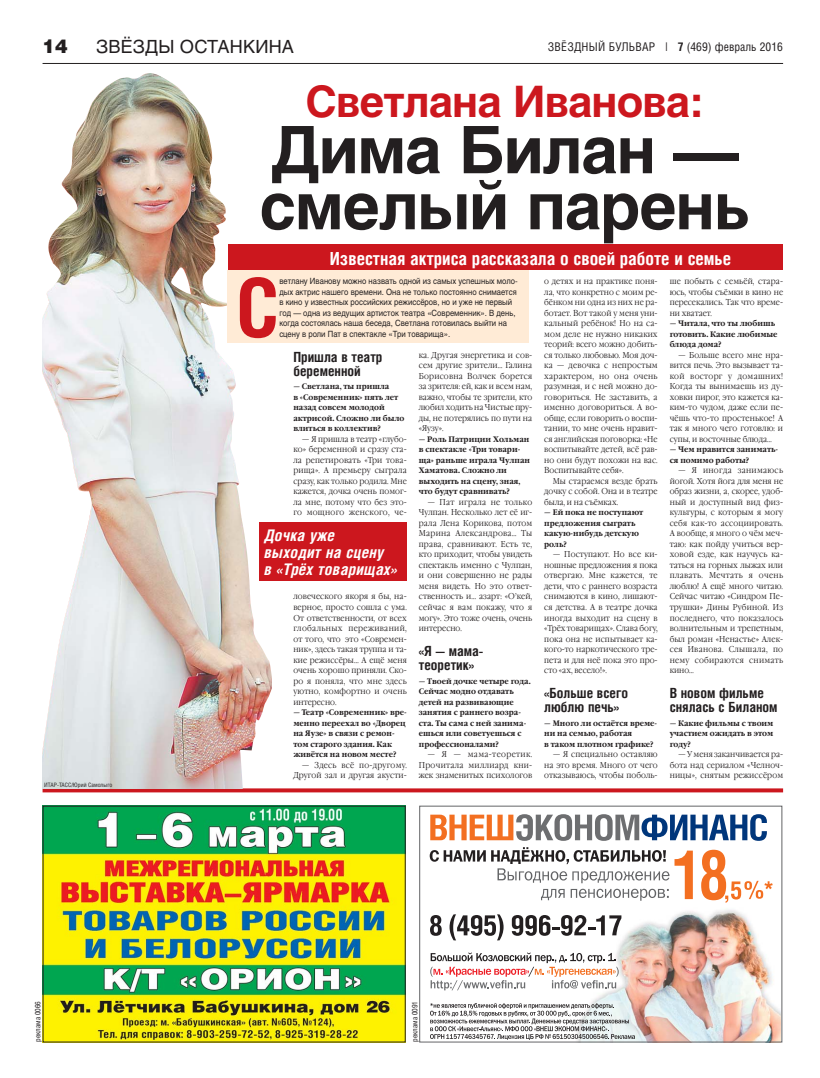
<style>
.page{position:relative;width:820px;height:1078px;background:#fff}
.page>*{position:absolute;margin:0;border:0;box-sizing:border-box;transform-origin:0 0}
.t1{font:700 81.2px "Helios Cond";color:#cc171e}
.t2{font:700 65px/56px "Helios";letter-spacing:-.02em;color:#231f20}
.t3{font:700 43px "Helios";letter-spacing:-.02em;color:#cc171e}
.t4{font:900 19px "Helios";color:#231f20}
.t5{font:700 18px "Helios Cond";color:#fff}
.t6{font:18px "Helios";letter-spacing:.01em;color:#231f20}
.t7{font:italic 700 16px/17px "Helios Cond";letter-spacing:.02em;color:#fff}
.t8{font:700 14px/14px "Helios Cond";color:#231f20}
.t9{font:12px "Helios Cond";letter-spacing:.01em;color:#231f20}
.t10{font:300 8.5px/10.5px "Garamond C";letter-spacing:.01em;color:#231f20;text-align:justify;scale:.9 1}
.t11{font:8.5px/10.5px "Helios";color:#231f20;scale:.9 1}
.t12{font:700 8px/10.5px "Garamond C";color:#231f20;scale:.9 1}
.t13{font:7.5px "Helios Cond";letter-spacing:-.015em;color:#231f20}
.t14{font:6px "Helios Cond";color:#231f20}
.s1{font-weight:700}
</style>
<div class="page">
<hr style="left:43px;top:63px;width:739px;height:1px;background:#231f20">
<div style="left:227px;top:244px;width:555px;height:26px;background:#cc171e"></div>
<svg style="left:43px;top:788px;width:739px;height:4px;background:#cf343a"></svg>
<img style="left:43px;top:73px;width:228px;height:715px">
<div style="left:227px;top:270px;width:302px;height:72px;background:#ffebd6"></div>
<div style="left:259px;top:522px;width:147px;height:58px;background:#cc171e"></div>
<img style="left:574px;top:900px;width:206px;height:140px">
<div style="left:419px;top:805px;width:363px;height:237px;border:1px solid #636466"></div>
<svg style="left:430px;top:1002px;width:204px;height:37px"></svg>
<svg style="left:429px;top:850px;width:56px;height:11px"></svg>
<svg style="left:430px;top:952px;width:188px;height:38px"></svg>
<svg style="left:430px;top:814px;width:336px;height:26px"></svg>
<svg style="left:701px;top:849px;width:71px;height:53px"></svg>
<svg style="left:430px;top:915px;width:11px;height:20px"></svg>
<svg style="left:449px;top:914px;width:54px;height:26px"></svg>
<svg style="left:511px;top:914px;width:110px;height:21px"></svg>
<svg style="left:491px;top:847px;width:201px;height:53px"></svg>
<img style="left:45px;top:807px;width:358px;height:233px">
<div style="left:43px;top:805px;width:362px;height:237px;border:1px solid #231f20"></div>
<h3 class="t4" style="left:43px;top:39px;width:27px">14</h3>
<h3 class="t6" style="left:96px;top:40px;width:199px">ЗВЁЗДЫ ОСТАНКИНА</h3>
<h3 class="t9" style="left:547px;top:42px;width:236px">ЗВЁЗДНЫЙ БУЛЬВАР | <span class="s1">7</span> (469) февраль 2016</h3>
<p class="t14" style="left:44px;top:782px;width:70px">ИТАР-ТАСС/Юрий Самолыго</p>
<h3 class="t3" style="left:305px;top:85px;width:399px">Светлана Иванова:</h3>
<h2 class="t2" style="left:259px;top:129px;width:492px">Дима Билан — смелый парень</h2>
<h3 class="t5" style="left:330px;top:248px;width:403px">Известная актриса рассказала о своей работе и семье</h3>
<h1 class="t1" style="left:236px;top:261px;width:45px">С</h1>
<p class="t11" style="left:279px;top:277px;width:266px">ветлану Иванову можно назвать одной из самых успешных моло&shy;дых актрис нашего времени. Она не только постоянно снимается в кино у известных российских режиссёров, но и уже не первый год — одна из ведущих артисток театра «Современник». В день, когда состоялась наша беседа, Светлана готовилась выйти на сцену в роли Пат в спектакле «Три товарища».</p>
<p class="t10" style="left:669px;top:277px;width:127px">ше побыть с семьёй, стара&shy;юсь, чтобы съёмки в кино не пересекались. Так что време&shy;ни хватает.</p>
<p class="t12" style="left:669px;top:318px;width:121px">— Читала, что ты любишь готовить. Какие любимые блюда дома?</p>
<p class="t10" style="left:669px;top:350px;width:127px;text-indent:9px">— Больше всего мне нра&shy;вится печь. Это вызывает та&shy;кой восторг у домашних!<br>Когда ты вынимаешь из ду&shy;ховки пирог, это кажется ка&shy;ким-то чудом, даже если пе&shy;чёшь что-то простенькое! А так я много чего готовлю: и супы, и восточные блюда…</p>
<p class="t12" style="left:669px;top:444px;width:122px">— Чем нравится занимать&shy;ся помимо работы?</p>
<p class="t10" style="left:669px;top:466px;width:127px;text-indent:9px">— Я иногда занимаюсь йогой. Хотя йога для меня не образ жизни, а, скорее, удоб&shy;ный и доступный вид физ&shy;культуры, с которым я могу себя как-то ассоциировать.<br>А вообще, я много о чём меч&shy;таю: как пойду учиться вер&shy;ховой езде, как научусь ка&shy;таться на горных лыжах или плавать. Мечтать я очень люблю! А ещё много читаю.<br>Сейчас читаю «Синдром Пе&shy;трушки» Дины Рубиной. Из последнего, что показалось волнительным и трепетным, был роман «Ненастье» Алек&shy;сея Иванова. Слышала, по нему собираются снимать кино…</p>
<h3 class="t8" style="left:669px;top:685px;width:109px">В новом фильме снялась с Биланом</h3>
<p class="t12" style="left:669px;top:717px;width:117px;text-align:justify">— Какие фильмы с твоим участием ожидать в этом году?</p>
<p class="t10" style="left:669px;top:749px;width:127px;text-indent:9px">— У меня заканчивается ра&shy;бота над сериалом «Челноч&shy;ницы», снятым режиссёром</p>
<p class="t10" style="left:544px;top:277px;width:127px">о детях и на практике поня&shy;ла, что конкретно с моим ре&shy;бёнком ни одна из них не ра&shy;ботает. Вот такой у меня уни&shy;кальный ребёнок! Но на са&shy;мом деле не нужно никаких теорий: всего можно добить&shy;ся только любовью. Моя доч&shy;ка — девочка с непростым характером, но она очень разумная, и с ней можно до&shy;говориться. Не заставить, а именно договориться. А во&shy;обще, если говорить о воспи&shy;тании, то мне очень нравит&shy;ся английская поговорка: «Не воспитывайте детей, всё рав&shy;но они будут похожи на вас.<br>Воспитывайте себя».</p>
<p class="t10" style="left:544px;top:476px;width:127px;text-indent:9px">Мы стараемся везде брать дочку с собой. Она и в театре была, и на съёмках.</p>
<p class="t12" style="left:544px;top:507px;width:112px">— Ей пока не поступают предложения сыграть какую-нибудь детскую роль?</p>
<p class="t10" style="left:544px;top:550px;width:127px;text-indent:9px">— Поступают. Но все ки&shy;ношные предложения я пока отвергаю. Мне кажется, те дети, что с раннего возраста снимаются в кино, лишают&shy;ся детства. А в театре дочка иногда выходит на сцену в «Трёх товарищах». Слава богу, пока она не испытывает ка&shy;кого-то наркотического тре&shy;пета и для неё пока это про&shy;сто «ах, весело!».</p>
<h3 class="t8" style="left:544px;top:685px;width:85px">«Больше всего люблю печь»</h3>
<p class="t12" style="left:544px;top:717px;width:127px">— Много ли остаётся време&shy;ни на семью, работая<br>в таком плотном графике?</p>
<p class="t10" style="left:544px;top:749px;width:127px;text-indent:9px">— Я специально оставляю на это время. Много от чего отказываюсь, чтобы поболь-</p>
<p class="t10" style="left:418px;top:350px;width:127px">ка. Другая энергетика и сов&shy;сем другие зрители… Галина Борисовна Волчек борется за зрителя: ей, как и всем нам, важно, чтобы те зрители, кто любил ходить на Чистые пру&shy;ды, не потерялись по пути на «Яузу».</p>
<p class="t12" style="left:418px;top:434px;width:125px">— Роль Патриции Хольман в спектакле «Три товари&shy;ща» раньше играла Чулпан<br>Хаматова. Сложно ли выходить на сцену, зная, что будут сравнивать?</p>
<p class="t10" style="left:418px;top:497px;width:127px;text-indent:9px">— Пат играла не только Чулпан. Несколько лет её иг&shy;рала Лена Корикова, потом Марина Александрова… Ты права, сравнивают. Есть те, кто приходит, чтобы увидеть спектакль именно с Чулпан, и они совершенно не рады меня видеть. Но это ответ&shy;ственность и… азарт: «О кей,</p>
<h3 class="t8" style="left:293px;top:350px;width:90px">Пришла в театр беременной</h3>
<p class="t12" style="left:293px;top:381px;width:125px">— Светлана, ты пришла<br>в «Современник» пять лет назад совсем молодой актрисой. Сложно ли было влиться в коллектив?</p>
<p class="t10" style="left:293px;top:434px;width:127px;text-indent:9px">— Я пришла в театр «глубо&shy;ко» беременной и сразу ста&shy;ла репетировать «Три това&shy;рища». А премьеру сыграла сразу, как только родила. Мне кажется, дочка очень помог&shy;ла мне, потому что без это&shy;го мощного женского, че-</p>
<h3 class="t7" style="left:264px;top:526px;width:134px">Дочка уже<br>выходит на сцену<br>в «Трёх товарищах»</h3>
<p class="t10" style="left:293px;top:592px;width:127px">ловеческого якоря я бы, на&shy;верное, просто сошла с ума.<br>От ответственности, от всех глобальных переживаний, от того, что это «Современ&shy;ник», здесь такая труппа и та&shy;кие режиссёры… А ещё меня очень хорошо приняли. Ско&shy;ро я поняла, что мне здесь уютно, комфортно и очень интересно.</p>
<p class="t12" style="left:293px;top:707px;width:127px">— Театр «Современник» вре&shy;менно переехал во «Дворец на Яузе» в связи с ремон&shy;том старого здания. Как живётся на новом месте?</p>
<p class="t10" style="left:293px;top:760px;width:127px;text-align:right">— Здесь всё по-другому.<br>Другой зал и другая акусти-</p>
<p class="t10" style="left:418px;top:584px;width:127px;line-height:15.5px;text-indent:96px">, сейчас я вам покажу, что я</p>
<p class="t10" style="left:418px;top:613px;width:127px">могу». Это тоже очень, очень интересно.</p>
<h3 class="t8" style="left:418px;top:643px;width:66px">«Я — мама&shy;теоретик»</h3>
<p class="t12" style="left:418px;top:675px;width:126px">— Твоей дочке четыре года.<br>Сейчас модно отдавать детей на развивающие занятия с раннего возра&shy;ста. Ты сама с ней занима&shy;ешься или советуешься с профессионалами?</p>
<p class="t10" style="left:418px;top:749px;width:127px;text-indent:9px">— Я — мама-теоретик.<br>Прочитала миллиард кни&shy;жек знаменитых психологов</p>
<p class="t13" style="left:35px;top:1041px;width:42px;rotate:-90deg">реклама 0066</p>
<p class="t13" style="left:412px;top:1041px;width:42px;rotate:-90deg">реклама 0091</p>
</div>
